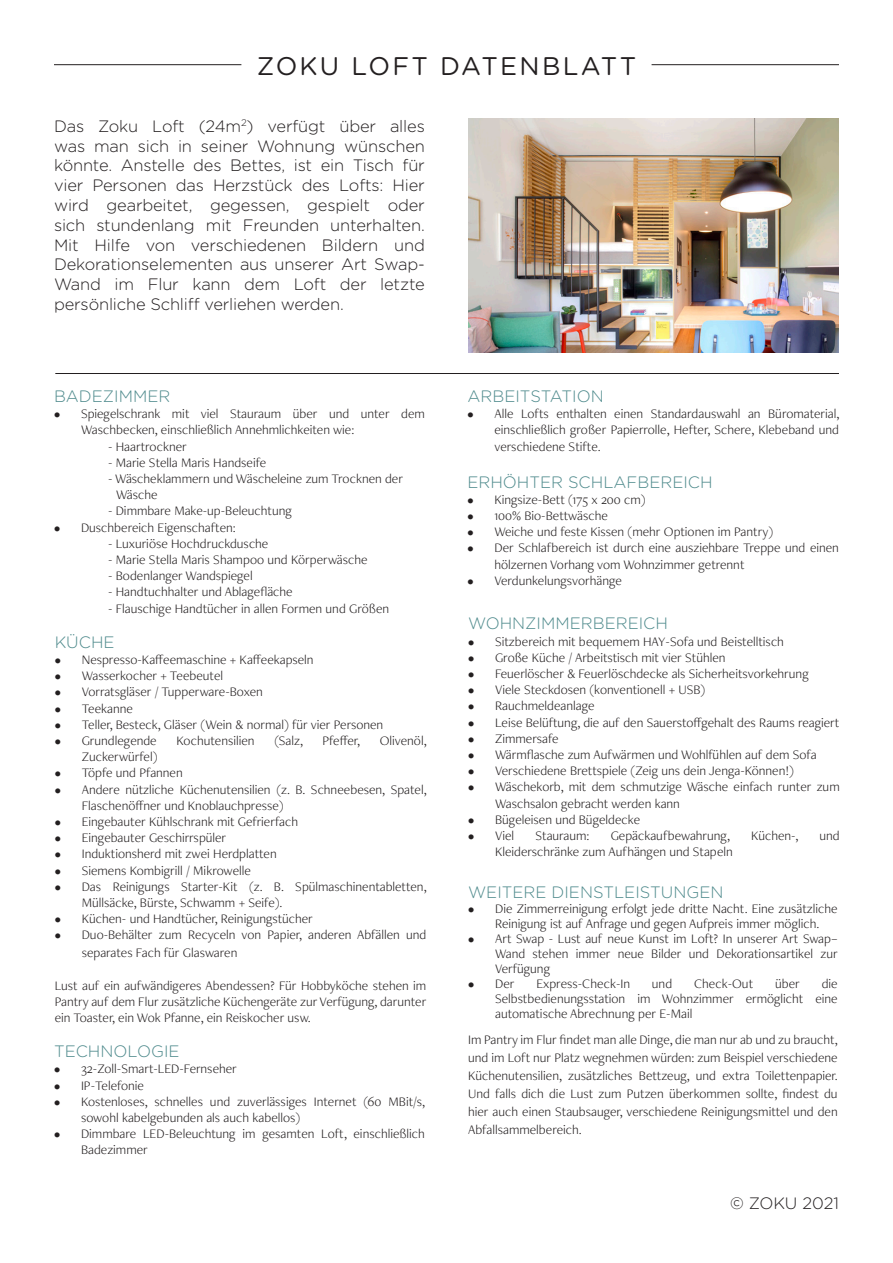
<style>
.page{position:relative;width:893px;height:1263px;background:#fff}
.page>*{position:absolute;margin:0;border:0;box-sizing:border-box;transform-origin:0 0}
.t1{font:25.5px "Gotham Rounded";letter-spacing:.09em;color:#231f20}
.t2{font:300 16.5px/19.8px "Gotham Rounded";letter-spacing:-.01em;color:#231f20;text-align:justify}
.t3{font:300 16.5px "Gotham Rounded";color:#4e8a8c}
.t4{font:300 13.5px/16.2px "Freight Neo Pro";color:#231f20}
</style>
<div class="page">
<hr style="left:54px;top:64px;width:187px;height:1px;background:#231f20">
<hr style="left:55px;top:373px;width:784px;height:1px;background:#231f20">
<hr style="left:652px;top:64px;width:187px;height:1px;background:#231f20">
<img style="left:468px;top:119px;width:371px;height:233px">
<p class="t1" style="left:257px;top:48px;width:381px">ZOKU LOFT DATENBLATT</p>
<p class="t2" style="left:54px;top:115px;width:372px">Das Zoku Loft (24m<sup>2</sup>) verfügt über alles was man sich in seiner Wohnung wünschen könnte. Anstelle des Bettes, ist ein Tisch für vier Personen das Herzstück des Lofts: Hier wird gearbeitet, gegessen, gespielt oder sich stundenlang mit Freunden unterhalten.<br>Mit Hilfe von verschiedenen Bildern und Dekorationselementen aus unserer Art Swap-Wand im Flur kann dem Loft der letzte persönliche Schliff verliehen werden.</p>
<p class="t3" style="left:54px;top:385px;width:118px">BADEZIMMER</p>
<p class="t4" style="left:81px;top:405px;width:345px;text-indent:-27px">• Spiegelschrank mit viel Stauraum über und unter dem<br>Waschbecken, einschließlich Annehmlichkeiten wie:</p>
<p class="t4" style="left:108px;top:438px;width:80px">- Haartrockner</p>
<p class="t4" style="left:108px;top:454px;width:160px">- Marie Stella Maris Handseife</p>
<p class="t4" style="left:116px;top:470px;width:288px;text-indent:-8px">- Wäscheklammern und Wäscheleine zum Trocknen der<br>Wäsche</p>
<p class="t4" style="left:108px;top:502px;width:185px">- Dimmbare Make-up-Beleuchtung</p>
<p class="t4" style="left:54px;top:519px;width:183px">• Duschbereich Eigenschaften:</p>
<p class="t4" style="left:108px;top:535px;width:162px">- Luxuriöse Hochdruckdusche</p>
<p class="t4" style="left:108px;top:551px;width:261px">- Marie Stella Maris Shampoo und Körperwäsche</p>
<p class="t4" style="left:108px;top:567px;width:146px">- Bodenlanger Wandspiegel</p>
<p class="t4" style="left:108px;top:583px;width:186px">- Handtuchhalter und Ablagefläche</p>
<p class="t4" style="left:108px;top:600px;width:283px">- Flauschige Handtücher in allen Formen und Größen</p>
<p class="t3" style="left:55px;top:631px;width:61px">KÜCHE</p>
<p class="t4" style="left:55px;top:651px;width:260px">• Nespresso-Kaffeemaschine + Kaffeekapseln</p>
<p class="t4" style="left:55px;top:667px;width:170px">• Wasserkocher + Teebeutel</p>
<p class="t4" style="left:55px;top:683px;width:210px">• Vorratsgläser / Tupperware-Boxen</p>
<p class="t4" style="left:55px;top:699px;width:80px">• Teekanne</p>
<p class="t4" style="left:55px;top:716px;width:330px">• Teller, Besteck, Gläser (Wein &amp; normal) für vier Personen</p>
<p class="t4" style="left:55px;top:732px;width:103px">• Grundlegende</p>
<p class="t4" style="left:176px;top:732px;width:80px">Kochutensilien</p>
<p class="t4" style="left:274px;top:732px;width:30px">(Salz,</p>
<p class="t4" style="left:323px;top:732px;width:39px">Pfeffer,</p>
<p class="t4" style="left:380px;top:732px;width:48px">Olivenöl,</p>
<p class="t4" style="left:82px;top:748px;width:77px">Zuckerwürfel)</p>
<p class="t4" style="left:55px;top:764px;width:129px">• Töpfe und Pfannen</p>
<p class="t4" style="left:82px;top:780px;width:346px;text-indent:-27px">• Andere nützliche Küchenutensilien (z. B. Schneebesen, Spatel,<br>Flaschenöffner und Knoblauchpresse)</p>
<p class="t4" style="left:55px;top:813px;width:245px">• Eingebauter Kühlschrank mit Gefrierfach</p>
<p class="t4" style="left:55px;top:829px;width:173px">• Eingebauter Geschirrspüler</p>
<p class="t4" style="left:55px;top:845px;width:223px">• Induktionsherd mit zwei Herdplatten</p>
<p class="t4" style="left:55px;top:861px;width:198px">• Siemens Kombigrill / Mikrowelle</p>
<p class="t4" style="left:82px;top:878px;width:346px;text-indent:-27px">• Das Reinigungs Starter-Kit (z. B. Spülmaschinentabletten,<br>Müllsäcke, Bürste, Schwamm + Seife).</p>
<p class="t4" style="left:55px;top:910px;width:260px">• Küchen- und Handtücher, Reinigungstücher</p>
<p class="t4" style="left:82px;top:925px;width:346px;line-height:18px;text-indent:-27px">• Duo-Behälter zum Recyceln von Papier, anderen Abfällen und separates Fach für Glaswaren</p>
<p class="t4" style="left:55px;top:977px;width:373px;text-align:justify">Lust auf ein aufwändigeres Abendessen? Für Hobbyköche stehen im Pantry auf dem Flur zusätzliche Küchengeräte zur Verfügung, darunter ein Toaster, ein Wok Pfanne, ein Reiskocher usw.</p>
<p class="t3" style="left:54px;top:1040px;width:127px">TECHNOLOGIE</p>
<p class="t4" style="left:54px;top:1060px;width:184px">• 32-Zoll-Smart-LED-Fernseher</p>
<p class="t4" style="left:54px;top:1077px;width:92px">• IP-Telefonie</p>
<p class="t4" style="left:81px;top:1093px;width:346px;text-indent:-27px">• Kostenloses, schnelles und zuverlässiges Internet (60 MBit/s, sowohl kabelgebunden als auch kabellos)</p>
<p class="t4" style="left:81px;top:1125px;width:345px;text-indent:-27px">• Dimmbare LED-Beleuchtung im gesamten Loft, einschließlich<br>Badezimmer</p>
<p class="t3" style="left:467px;top:385px;width:138px">ARBEITSTATION</p>
<p class="t4" style="left:494px;top:405px;width:346px;text-align:justify;text-indent:-27px">• Alle Lofts enthalten einen Standardauswahl an Büromaterial, einschließlich großer Papierrolle, Hefter, Schere, Klebeband und verschiedene Stifte.</p>
<p class="t3" style="left:467px;top:471px;width:247px">ERHÖHTER SCHLAFBEREICH</p>
<p class="t4" style="left:467px;top:491px;width:180px">• Kingsize-Bett (175 x 200 cm)</p>
<p class="t4" style="left:467px;top:507px;width:142px">• 100% Bio-Bettwäsche</p>
<p class="t4" style="left:467px;top:523px;width:307px">• Weiche und feste Kissen (mehr Optionen im Pantry)</p>
<p class="t4" style="left:494px;top:539px;width:346px;text-indent:-27px">• Der Schlafbereich ist durch eine ausziehbare Treppe und einen hölzernen Vorhang vom Wohnzimmer getrennt</p>
<p class="t4" style="left:467px;top:572px;width:156px">• Verdunkelungsvorhänge</p>
<p class="t3" style="left:468px;top:612px;width:201px">WOHNZIMMERBEREICH</p>
<p class="t4" style="left:468px;top:633px;width:317px">• Sitzbereich mit bequemem HAY-Sofa und Beistelltisch</p>
<p class="t4" style="left:468px;top:649px;width:259px">• Große Küche / Arbeitstisch mit vier Stühlen</p>
<p class="t4" style="left:468px;top:665px;width:342px">• Feuerlöscher &amp; Feuerlöschdecke als Sicherheitsvorkehrung</p>
<p class="t4" style="left:468px;top:681px;width:239px">• Viele Steckdosen (konventionell + USB)</p>
<p class="t4" style="left:468px;top:697px;width:128px">• Rauchmeldeanlage</p>
<p class="t4" style="left:468px;top:714px;width:373px">• Leise Belüftung, die auf den Sauerstoffgehalt des Raums reagiert</p>
<p class="t4" style="left:468px;top:730px;width:92px">• Zimmersafe</p>
<p class="t4" style="left:468px;top:746px;width:350px">• Wärmflasche zum Aufwärmen und Wohlfühlen auf dem Sofa</p>
<p class="t4" style="left:468px;top:762px;width:327px">• Verschiedene Brettspiele (Zeig uns dein Jenga-Können!)</p>
<p class="t4" style="left:495px;top:778px;width:346px;text-indent:-27px">• Wäschekorb, mit dem schmutzige Wäsche einfach runter zum<br>Waschsalon gebracht werden kann</p>
<p class="t4" style="left:468px;top:811px;width:174px">• Bügeleisen und Bügeldecke</p>
<p class="t4" style="left:468px;top:827px;width:48px">• Viel</p>
<p class="t4" style="left:535px;top:827px;width:55px">Stauraum:</p>
<p class="t4" style="left:611px;top:827px;width:121px">Gepäckaufbewahrung,</p>
<p class="t4" style="left:751px;top:827px;width:49px">Küchen-,</p>
<p class="t4" style="left:819px;top:827px;width:22px">und</p>
<p class="t4" style="left:495px;top:843px;width:239px">Kleiderschränke zum Aufhängen und Stapeln</p>
<p class="t3" style="left:468px;top:881px;width:257px">WEITERE DIENSTLEISTUNGEN</p>
<p class="t4" style="left:495px;top:901px;width:344px;line-height:15px;text-indent:-27px">• Die Zimmerreinigung erfolgt jede dritte Nacht. Eine zusätzliche<br>Reinigung ist auf Anfrage und gegen Aufpreis immer möglich.</p>
<p class="t4" style="left:495px;top:931px;width:344px;line-height:15px;text-align:justify;text-indent:-27px">• Art Swap - Lust auf neue Kunst im Loft? In unserer Art Swap– Wand stehen immer neue Bilder und Dekorationsartikel zur Verfügung</p>
<p class="t4" style="left:468px;top:975px;width:48px">• Der</p>
<p class="t4" style="left:536px;top:975px;width:95px">Express-Check-In</p>
<p class="t4" style="left:652px;top:975px;width:22px">und</p>
<p class="t4" style="left:694px;top:975px;width:61px">Check-Out</p>
<p class="t4" style="left:775px;top:975px;width:26px">über</p>
<p class="t4" style="left:495px;top:976px;width:344px;line-height:15px;text-align:justify;text-indent:327px">die Selbstbedienungsstation im Wohnzimmer ermöglicht eine automatische Abrechnung per E-Mail</p>
<p class="t4" style="left:468px;top:1030px;width:371px;line-height:18px;text-align:justify">Im Pantry im Flur findet man alle Dinge, die man nur ab und zu braucht, und im Loft nur Platz wegnehmen würden: zum Beispiel verschiedene Küchenutensilien, zusätzliches Bettzeug, und extra Toilettenpapier.<br>Und falls dich die Lust zum Putzen überkommen sollte, findest du hier auch einen Staubsauger, verschiedene Reinigungsmittel und den Abfallsammelbereich.</p>
<p class="t2" style="left:730px;top:1192px;width:110px">© ZOKU 2021</p>
</div>
